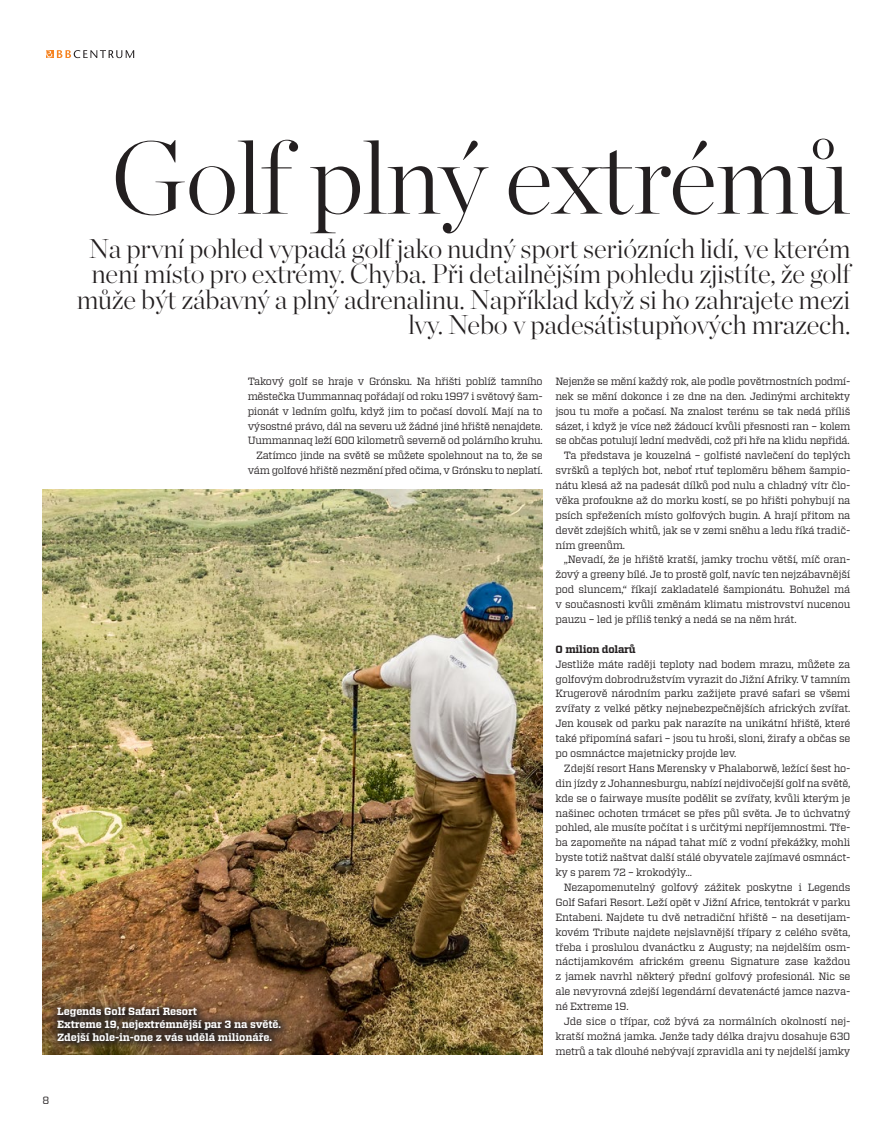
<style>
.page{position:relative;width:893px;height:1127px;background:#fff}
.page>*{position:absolute;margin:0;border:0;box-sizing:border-box;transform-origin:0 0}
.t1{font:200 102.15px "Chronicle Display";letter-spacing:-.01em;color:#231f20}
.t2{font:200 27px/25.5px "Chronicle Display";letter-spacing:-.01em;color:#231f20;text-align:right}
.t3{font:10.5px/14.9px "Vitesse";letter-spacing:-.02em;color:#231f20;text-align:justify}
.t4{font:700 10.5px "Vitesse";letter-spacing:-.01em;color:#fff}
.t5{font:700 10.5px "Vitesse";letter-spacing:-.02em;color:#231f20}
</style>
<div class="page">
<svg style="left:46px;top:50px;width:88px;height:8px"></svg>
<img style="left:43px;top:489px;width:500px;height:565px">
<svg style="left:50px;top:1000px;width:240px;height:52px;background:#58412d"></svg>
<p class="t1" style="left:111px;top:100px;width:741px">Golf plný extrémů</p>
<p class="t2" style="left:77px;top:233px;width:775px">Na první pohled vypadá golf jako nudný sport seriózních lidí, ve kterém není místo pro extrémy. Chyba. Při detailnějším pohledu zjistíte, že golf může být zábavný a plný adrenalinu. Například když si ho zahrajete mezi lvy. Nebo v padesátistupňových mrazech.</p>
<p class="t3" style="left:248px;top:374px;width:296px">Takový golf se hraje v Grónsku. Na hřišti poblíž tamního městečka Uummannaq pořádají od roku 1997 i světový šam&shy;pionát v ledním golfu, když jim to počasí dovolí. Mají na to výsostné právo, dál na severu už žádné jiné hřiště nenajdete.<br>Uummannaq leží 600 kilometrů severně od polárního kruhu.</p>
<p class="t3" style="left:248px;top:448px;width:296px;text-align:right">Zatímco jinde na světě se můžete spolehnout na to, že se vám golfové hřiště nezmění před očima, v Grónsku to neplatí.</p>
<p class="t4" style="left:57px;top:1005px;width:141px">Legends Golf Safari Resort</p>
<p class="t4" style="left:57px;top:1017px;width:225px">Extreme 19, nejextrémnější par 3 na světě.</p>
<p class="t4" style="left:57px;top:1030px;width:216px">Zdejší hole-in-one z vás udělá milionáře.</p>
<p class="t3" style="left:555px;top:374px;width:296px">Nejenže se mění každý rok, ale podle povětrnostních podmí&shy;nek se mění dokonce i ze dne na den. Jedinými architekty jsou tu moře a počasí. Na znalost terénu se tak nedá příliš sázet, i když je více než žádoucí kvůli přesnosti ran – kolem se občas potulují lední medvědi, což při hře na klidu nepřidá.</p>
<p class="t3" style="left:555px;top:448px;width:297px;text-indent:9px">Ta představa je kouzelná – golfisté navlečení do teplých svršků a teplých bot, neboť rtuť teploměru během šampio&shy;nátu klesá až na padesát dílků pod nulu a chladný vítr člo&shy;věka profoukne až do morku kostí, se po hřišti pohybují na psích spřeženích místo golfových bugin. A hrají přitom na devět zdejších whitů, jak se v zemi sněhu a ledu říká tradič&shy;ním greenům.</p>
<p class="t3" style="left:555px;top:552px;width:297px;text-indent:9px">„Nevadí, že je hřiště kratší, jamky trochu větší, míč oran&shy;žový a greeny bílé. Je to prostě golf, navíc ten nejzábavnější pod sluncem,“ říkají zakladatelé šampionátu. Bohužel má v současnosti kvůli změnám klimatu mistrovství nucenou pauzu – led je příliš tenký a nedá se na něm hrát.</p>
<p class="t5" style="left:555px;top:642px;width:82px">O milion dolarů</p>
<p class="t3" style="left:555px;top:656px;width:297px">Jestliže máte raději teploty nad bodem mrazu, můžete za golfovým dobrodružstvím vyrazit do Jižní Afriky. V tamním Krugerově národním parku zažijete pravé safari se všemi zvířaty z velké pětky nejnebezpečnějších afrických zvířat.<br>Jen kousek od parku pak narazíte na unikátní hřiště, které také připomíná safari – jsou tu hroši, sloni, žirafy a občas se po osmnáctce majetnicky projde lev.</p>
<p class="t3" style="left:555px;top:760px;width:297px;text-indent:9px">Zdejší resort Hans Merensky v Phalaborwě, ležící šest ho&shy;din jízdy z Johannesburgu, nabízí nejdivočejší golf na světě, kde se o fairwaye musíte podělit se zvířaty, kvůli kterým je našinec ochoten trmácet se přes půl světa. Je to úchvatný pohled, ale musíte počítat i s určitými nepříjemnostmi. Tře&shy;ba zapomeňte na nápad tahat míč z vodní překážky, mohli byste totiž naštvat další stálé obyvatele zajímavé osmnáct&shy;ky s parem 72 – krokodýly…</p>
<p class="t3" style="left:555px;top:880px;width:297px;text-indent:9px">Nezapomenutelný golfový zážitek poskytne i Legends Golf Safari Resort. Leží opět v Jižní Africe, tentokrát v parku Entabeni. Najdete tu dvě netradiční hřiště – na desetijam&shy;kovém Tribute najdete nejslavnější třípary z celého světa, třeba i proslulou dvanáctku z Augusty; na nejdelším osm&shy;náctijamkovém africkém greenu Signature zase každou z jamek navrhl některý přední golfový profesionál. Nic se ale nevyrovná zdejší legendární devatenácté jamce nazva&shy;né Extreme 19.</p>
<p class="t3" style="left:555px;top:1013px;width:297px;text-indent:9px">Jde sice o třípar, což bývá za normálních okolností nej&shy;kratší možná jamka. Jenže tady délka drajvu dosahuje 630 metrů a tak dlouhé nebývají zpravidla ani ty nejdelší jamky</p>
<p class="t3" style="left:43px;top:1092px;width:8px">8</p>
</div>
